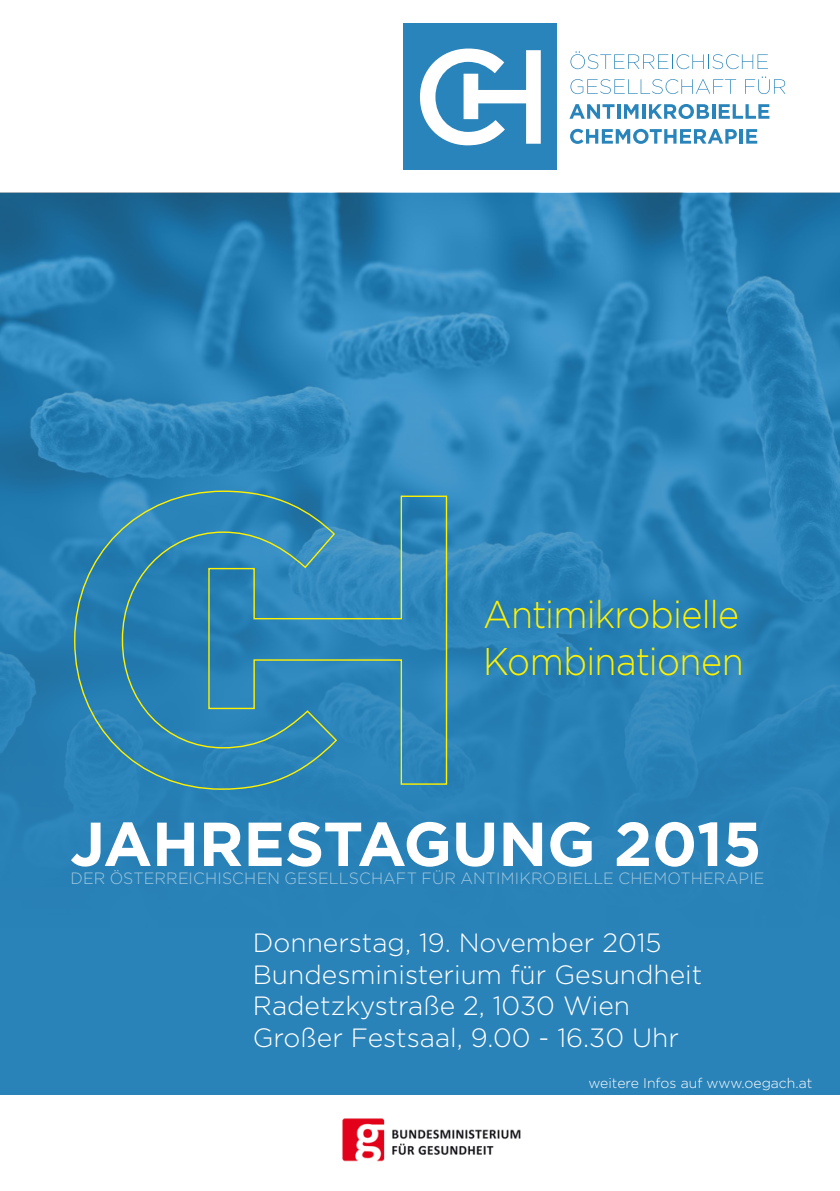
<style>
.page{position:relative;width:840px;height:1191px;background:#fff}
.page>*{position:absolute;margin:0;border:0;box-sizing:border-box;transform-origin:0 0}
.t1{font:700 62px "Gotham";letter-spacing:-.005em;color:#fff}
.t2{font:300 38.6px/46.2px "Gotham";letter-spacing:-.02em;color:#fff101;scale:.93 1}
.t3{font:300 26.4px/31.8px "Gotham";color:#fff}
.t4{font:300 16.4px "Gotham";letter-spacing:.01em;color:#9fc7df}
.t5{font:300 14px "Gotham";color:#fff}
</style>
<div class="page">
<div style="left:0;top:193px;width:839px;height:901px;background:#2982b8"></div>
<img style="left:0;top:193px;width:839px;height:594px">
<svg style="left:73px;top:490px;width:265px;height:300px"></svg>
<svg style="left:207px;top:495px;width:240px;height:290px"></svg>
<img style="left:342px;top:1118px;width:179px;height:44px">
<div style="left:403px;top:24px;width:154px;height:146px;background:#2884ba"></div>
<svg style="left:420px;top:49px;width:120px;height:96px"></svg>
<svg style="left:570px;top:51px;width:197px;height:18px"></svg>
<svg style="left:570px;top:79px;width:165px;height:15px"></svg>
<svg style="left:745px;top:77px;width:40px;height:17px"></svg>
<svg style="left:569px;top:104px;width:45px;height:15px"></svg>
<svg style="left:617px;top:104px;width:3px;height:15px"></svg>
<svg style="left:624px;top:104px;width:14px;height:15px"></svg>
<svg style="left:642px;top:104px;width:3px;height:15px"></svg>
<svg style="left:649px;top:104px;width:59px;height:15px"></svg>
<hr style="left:711px;top:104px;width:3px;height:15px;background:#2884ba">
<svg style="left:718px;top:104px;width:51px;height:15px"></svg>
<svg style="left:570px;top:129px;width:166px;height:15px"></svg>
<hr style="left:739px;top:129px;width:3px;height:15px;background:#2884ba">
<svg style="left:746px;top:129px;width:10px;height:15px"></svg>
<p class="t2" style="left:483px;top:590px;width:281px">Antimikrobielle<br>Kombinationen</p>
<p class="t1" style="left:70px;top:808px;width:692px">JAHRESTAGUNG 2015</p>
<p class="t4" style="left:70px;top:868px;width:695px">DER ÖSTERREICHISCHEN GESELLSCHAFT FÜR ANTIMIKROBIELLE CHEMOTHERAPIE</p>
<p class="t3" style="left:253px;top:926px;width:410px">Donnerstag, 19. November 2015</p>
<p class="t3" style="left:253px;top:957px;width:451px">Bundesministerium für Gesundheit<br>Radetzkystraße 2, 1030 Wien</p>
<p class="t3" style="left:253px;top:1021px;width:427px">Großer Festsaal, 9.00 - 16.30 Uhr</p>
<p class="t5" style="left:588px;top:1074px;width:225px">weitere Infos auf www.oegach.at</p>
</div>
